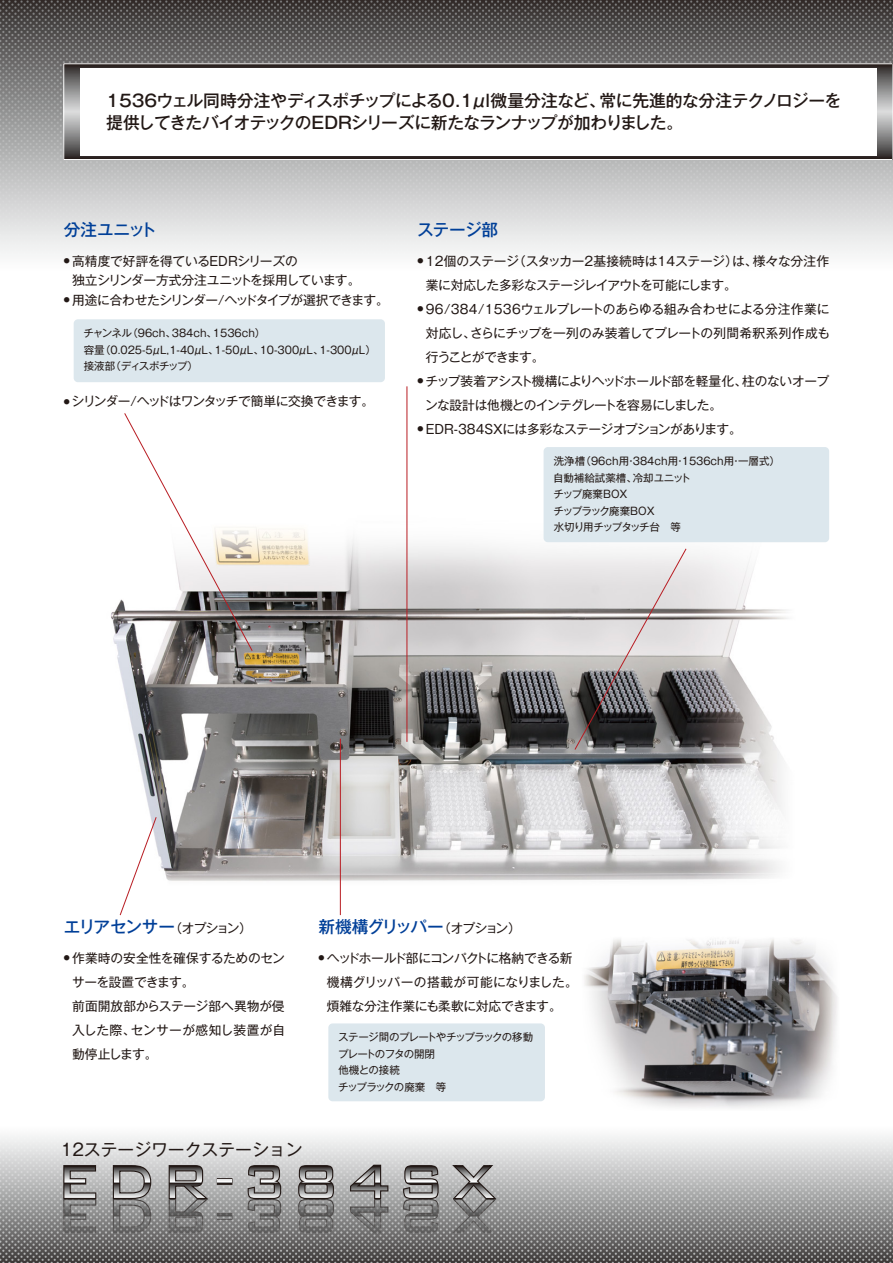
<style>
.page{position:relative;width:893px;height:1263px;background:#fff}
.page>*{position:absolute;margin:0;border:0;box-sizing:border-box;transform-origin:0 0}
.t1{font:500 16.8px/22.5px "Gothic MB101 Pro";letter-spacing:-.035em;color:#221815}
.t2{font:16.8px "Gothic MB101 Pro";color:#221815}
.t3{font:500 16.65px "Gothic MB101 Pro";letter-spacing:-.035em;color:#003f98}
.t4{font:500 16.65px "Gothic MB101 Pro";letter-spacing:-.065em;color:#003f98}
.t5{font:12.75px/24px "Gothic MB101 Pro";letter-spacing:-.03em;color:#221815}
.t6{font:12.75px "Gothic MB101 Pro";letter-spacing:-.075em;color:#221815}
.t7{font:10.5px/16.5px "Gothic MB101 Pro";letter-spacing:-.015em;color:#221815}
.t8{font:10.5px/16.5px "Gothic MB101 Pro";letter-spacing:-.065em;color:#221815}
.t9{font:6px "Gothic MB101 Pro";color:#221815}
.s1{font-weight:400;font-size:12.75px;color:#221815}
</style>
<div class="page">
<img style="left:0;top:1101px;width:893px;height:162px">
<img style="left:0;top:0;width:893px;height:254px">
<svg style="left:65px;top:65px;width:826px;height:93px;background:#64605f"></svg>
<div style="left:63px;top:63px;width:830px;height:97px;border:1px solid #fff"></div>
<div style="left:80px;top:68px;width:797px;height:87px;background:#fff"></div>
<svg style="left:892px;top:63px;width:1px;height:97px"></svg>
<img style="left:111px;top:461px;width:677px;height:455px">
<div style="left:328px;top:1023px;width:217px;height:78px;background:#dce7ed;border-radius:4px"></div>
<div style="left:74px;top:319px;width:311px;height:63px;background:#dce7ed;border-radius:4px"></div>
<svg style="left:123px;top:413px;width:130px;height:239px"></svg>
<svg style="left:119px;top:816px;width:38px;height:100px"></svg>
<div style="left:217px;top:1178px;width:15px;height:7px;border:2px solid #221815"></div>
<svg style="left:218px;top:1179px;width:13px;height:5px"></svg>
<svg style="left:62px;top:1164px;width:35px;height:70px;background:#898888"></svg>
<svg style="left:112px;top:1164px;width:40px;height:70px;background:#8b8a8a"></svg>
<svg style="left:168px;top:1163px;width:43px;height:71px;background:#888787"></svg>
<svg style="left:218px;top:1214px;width:13px;height:5px"></svg>
<svg style="left:246px;top:1163px;width:37px;height:71px;background:#8b8a8a"></svg>
<svg style="left:297px;top:1163px;width:38px;height:71px;background:#878585"></svg>
<svg style="left:349px;top:1163px;width:41px;height:71px;background:#8f8f8f"></svg>
<svg style="left:402px;top:1163px;width:38px;height:71px;background:#888787"></svg>
<svg style="left:449px;top:1164px;width:50px;height:70px;background:#949393"></svg>
<div style="left:544px;top:447px;width:285px;height:95px;background:#dce7ed;border-radius:4px"></div>
<svg style="left:574px;top:548px;width:113px;height:203px;background:#a4a1a2"></svg>
<img style="left:580px;top:939px;width:260px;height:171px">
<hr style="left:406px;top:386px;width:1px;height:356px;background:#b81c22">
<hr style="left:340px;top:739px;width:1px;height:176px;background:#b81c22">
<h1 class="t1" style="left:106px;top:87px;width:736px">1536ウェル同時分注やディスポチップによる0.1μl微量分注など、常に先進的な分注テクノロジーを提供してきたバイオテックのEDRシリーズに新たなランナップが加わりました。</h1>
<h2 class="t3" style="left:64px;top:216px;width:95px">分注ユニット</h2>
<p class="t5" style="left:72px;top:249px;width:318px;line-height:19.5px">高精度で好評を得ているEDRシリーズの<br>独立シリンダー方式分注ユニットを採用しています。<br>用途に合わせたシリンダー/ヘッドタイプが選択できます。</p>
<p class="t9" style="left:64px;top:256px;width:7px">●</p>
<p class="t9" style="left:64px;top:295px;width:7px">●</p>
<p class="t7" style="left:84px;top:324px;width:294px">チャンネル（96ch、384ch、1536ch）<br>容量（0.025-5μL,1-40μL、1-50μL、10-300μL、1-300μL）接液部（ディスポチップ）</p>
<p class="t6" style="left:64px;top:391px;width:312px"><sup>●</sup> シリンダー/ヘッドはワンタッチで簡単に交換できます。</p>
<h2 class="t3" style="left:417px;top:216px;width:83px">ステージ部</h2>
<p class="t9" style="left:417px;top:256px;width:7px">●</p>
<p class="t5" style="left:425px;top:247px;width:406px">12個のステージ（スタッカー2基接続時は14ステージ）は、様々な分注作業に対応した多彩なステージレイアウトを可能にします。96/384/1536ウェルプレートのあらゆる組み合わせによる分注作業に対応し、さらにチップを一列のみ装着してプレートの列間希釈系列作成も行うことができます。<br>チップ装着アシスト機構によりヘッドホールド部を軽量化、柱のないオープンな設計は他機とのインテグレートを容易にしました。<br>EDR-384SXには多彩なステージオプションがあります。</p>
<p class="t7" style="left:553px;top:451px;width:228px">洗浄槽（96ch用・384ch用・1536ch用・一層式）自動補給試薬槽、冷却ユニット<br>チップ廃棄BOX<br>チップラック廃棄BOX<br>水切り用チップタッチ台　等</p>
<p class="t9" style="left:417px;top:304px;width:7px">●</p>
<p class="t9" style="left:417px;top:376px;width:7px">●</p>
<p class="t9" style="left:417px;top:424px;width:7px">●</p>
<h2 class="t3" style="left:64px;top:913px;width:190px">エリアセンサー<span class="s1">（オプション）</span></h2>
<p class="t5" style="left:72px;top:944px;width:215px;text-indent:-8px"><sup>●</sup> 作業時の安全性を確保するためのセンサーを設置できます。<br>前面開放部からステージ部へ異物が侵入した際、センサーが感知し装置が自動停止します。</p>
<h2 class="t4" style="left:318px;top:913px;width:204px">新機構グリッパー<span class="s1">（オプション）</span></h2>
<p class="t9" style="left:318px;top:953px;width:7px">●</p>
<p class="t5" style="left:327px;top:944px;width:253px">ヘッドホールド部にコンパクトに格納できる新機構グリッパーの搭載が可能になりました。煩雑な分注作業にも柔軟に対応できます。</p>
<p class="t8" style="left:338px;top:1028px;width:197px">ステージ間のプレートやチップラックの移動プレートのフタの開閉<br>他機との接続<br>チップラックの廃棄　等</p>
<h1 class="t2" style="left:61px;top:1135px;width:243px">12ステージワークステーション</h1>
</div>
